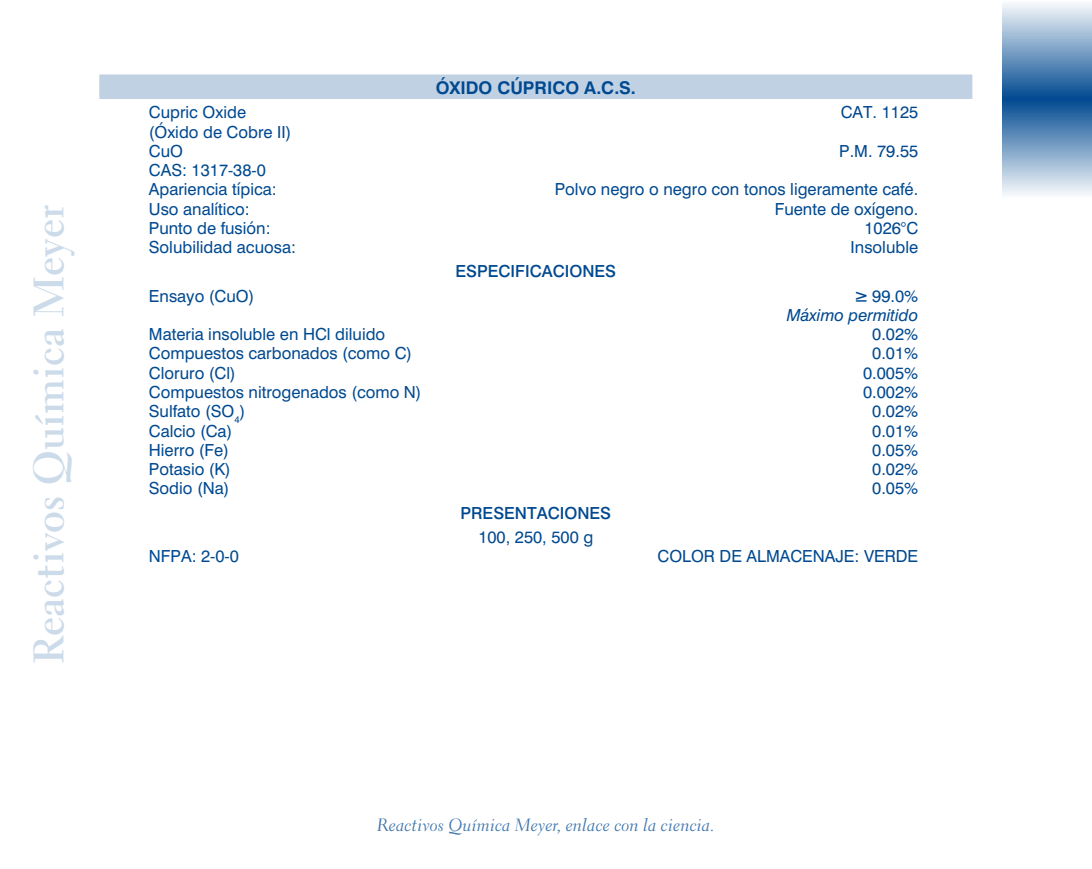
<style>
.page{position:relative;width:1092px;height:869px;background:#fff}
.page>*{position:absolute;margin:0;border:0;box-sizing:border-box;transform-origin:0 0}
.t1{font:42px "Transitional 521 BT Bold A";color:#ccdbe9}
.t2{font:17.5px "Transitional 521 BT Cursive A";color:#4076ac}
.t3{font:700 17.5px "Swiss 721 BT";color:#004990}
.t4{font:16.62px/19.2px "Swiss 721 BT";color:#004990}
.t5{font:500 16.62px "Swiss 721 BT";color:#004990}
.t6{font:italic 16.62px/19.2px "Swiss 721 BT";color:#004990;text-align:right}
.s1{font-style:normal}
</style>
<div class="page">
<svg style="left:1002px;top:4px;width:89px;height:190px;background:#799fc4"></svg>
<div style="left:99px;top:74px;width:873px;height:25px;background:#bfd1e3"></div>
<h1 class="t1" style="left:23px;top:664px;width:461px;rotate:-90deg">Reactivos Química Meyer</h1>
<p class="t3" style="left:435px;top:77px;width:202px">ÓXIDO CÚPRICO A.C.S.</p>
<p class="t4" style="left:149px;top:102px;width:99px">Cupric Oxide</p>
<p class="t4" style="left:840px;top:102px;width:79px">CAT. 1125</p>
<p class="t4" style="left:149px;top:122px;width:144px">(Óxido de Cobre II)<br>CuO</p>
<p class="t4" style="left:839px;top:141px;width:81px">P.M. 79.55</p>
<p class="t4" style="left:149px;top:160px;width:129px">CAS: 1317-38-0<br>Apariencia típica:</p>
<p class="t4" style="left:554px;top:179px;width:365px">Polvo negro o negro con tonos ligeramente café.</p>
<p class="t4" style="left:149px;top:199px;width:102px">Uso analítico:</p>
<p class="t4" style="left:774px;top:199px;width:145px">Fuente de oxígeno.</p>
<p class="t4" style="left:149px;top:218px;width:123px">Punto de fusión:</p>
<p class="t4" style="left:864px;top:218px;width:55px">1026°C</p>
<p class="t4" style="left:149px;top:237px;width:149px">Solubilidad acuosa:</p>
<p class="t4" style="left:850px;top:237px;width:69px">Insoluble</p>
<p class="t5" style="left:455px;top:261px;width:162px">ESPECIFICACIONES</p>
<p class="t4" style="left:149px;top:286px;width:107px">Ensayo (CuO)</p>
<p class="t6" style="left:786px;top:286px;width:133px">≥ <span class="s1">99.0%<br></span>Máximo permitido</p>
<p class="t4" style="left:149px;top:324px;width:238px">Materia insoluble en HCl diluido</p>
<p class="t4" style="left:872px;top:324px;width:47px">0.02%</p>
<p class="t4" style="left:149px;top:343px;width:265px">Compuestos carbonados (como C)</p>
<p class="t4" style="left:872px;top:343px;width:47px">0.01%</p>
<p class="t4" style="left:149px;top:363px;width:88px">Cloruro (Cl)</p>
<p class="t4" style="left:863px;top:363px;width:57px">0.005%</p>
<p class="t4" style="left:149px;top:382px;width:274px">Compuestos nitrogenados (como N)</p>
<p class="t4" style="left:863px;top:382px;width:57px">0.002%</p>
<p class="t4" style="left:149px;top:401px;width:98px">Sulfato (SO<sub>4</sub>)</p>
<p class="t4" style="left:872px;top:401px;width:47px">0.02%</p>
<p class="t4" style="left:149px;top:420px;width:85px">Calcio (Ca)</p>
<p class="t4" style="left:872px;top:420px;width:47px">0.01%</p>
<p class="t4" style="left:149px;top:440px;width:82px">Hierro (Fe)</p>
<p class="t4" style="left:872px;top:440px;width:47px">0.05%</p>
<p class="t4" style="left:149px;top:459px;width:83px">Potasio (K)</p>
<p class="t4" style="left:872px;top:459px;width:47px">0.02%</p>
<p class="t4" style="left:149px;top:478px;width:82px">Sodio (Na)</p>
<p class="t4" style="left:872px;top:478px;width:47px">0.05%</p>
<p class="t5" style="left:460px;top:502px;width:152px">PRESENTACIONES</p>
<p class="t4" style="left:478px;top:527px;width:116px">100, 250, 500 g</p>
<p class="t4" style="left:149px;top:546px;width:91px">NFPA: 2-0-0</p>
<p class="t4" style="left:657px;top:546px;width:262px">COLOR DE ALMACENAJE: VERDE</p>
<p class="t2" style="left:377px;top:814px;width:339px">Reactivos Química Meyer, enlace con la ciencia.</p>
</div>
